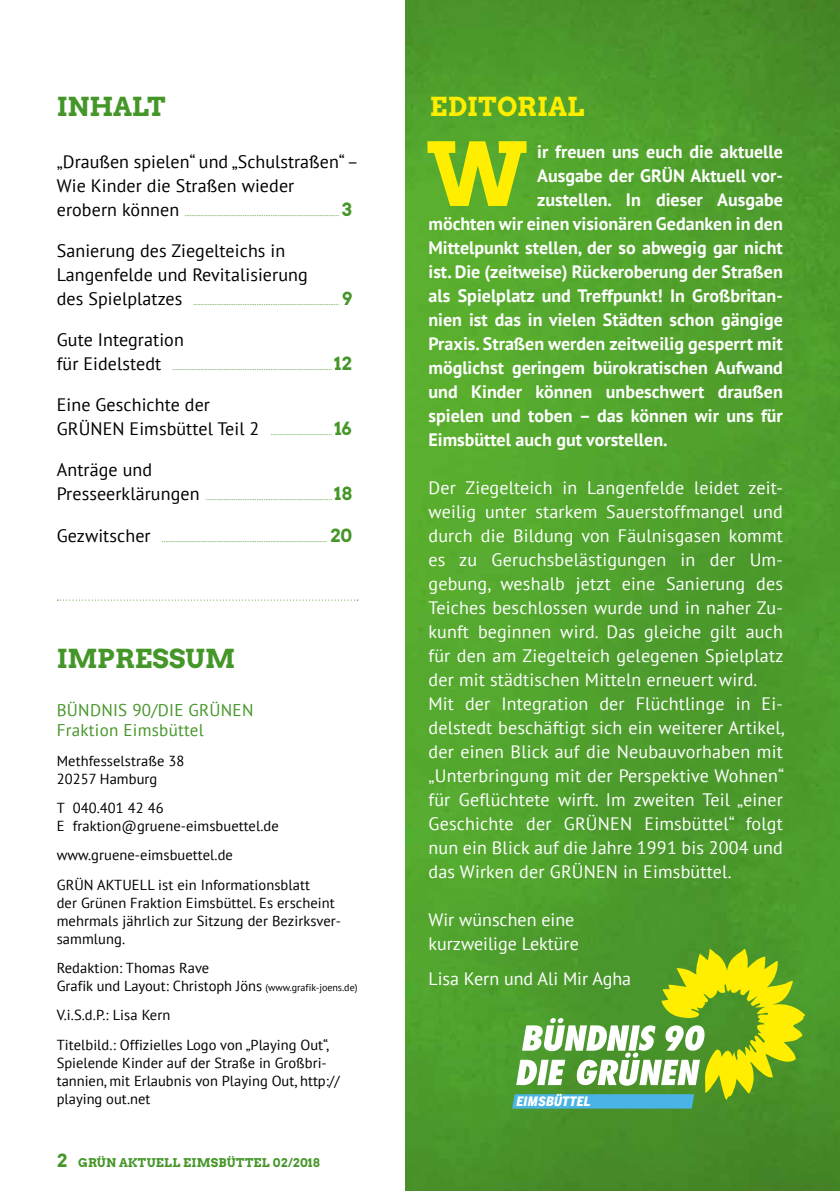
<style>
.page{position:relative;width:840px;height:1191px;background:#fff}
.page>*{position:absolute;margin:0;border:0;box-sizing:border-box;transform-origin:0 0}
.t1{font:87.4px "Arvo Gruen";color:#fe0}
.t2{font:26px "Arvo Gruen";letter-spacing:-.01em;color:#459629}
.t3{font:26px "Arvo Gruen";letter-spacing:.01em;color:#fe0}
.t4{font:18px/24px "PT Sans";letter-spacing:.01em;color:#fff}
.t5{font:700 18px "PT Sans";color:#fff}
.t6{font:18px/24px "PT Sans";letter-spacing:.005em;color:#000}
.t7{font:18px "Arvo Gruen";letter-spacing:.005em;color:#459629}
.t8{font:17px/20px "PT Sans";letter-spacing:.015em;color:#459629}
.t9{font:14.4px/18px "PT Sans";letter-spacing:.005em;color:#000}
.t10{font:italic 900 condensed 12.8px "Benton Sans";color:#fff}
.t11{font:12px "Arvo Gruen";letter-spacing:.02em;color:#459629}
.t12{font:8px "PT Sans";color:#459629}
.s1{font-size:10px}
.s2{font-size:18px}
</style>
<div class="page">
<svg style="left:57px;top:599px;width:301px;height:1px"></svg>
<img style="left:405px;top:0;width:434px;height:1191px">
<svg style="left:512px;top:948px;width:292px;height:160px;background:#83b548"></svg>
<h2 class="t2" style="left:57px;top:89px;width:110px">INHALT</h2>
<p class="t6" style="left:57px;top:150px;width:303px">„Draußen spielen“ und „Schulstraßen“ –<br>Wie Kinder die Straßen wieder erobern können</p>
<p class="t12" style="left:185px;top:208px;width:156px">........................................................................................</p>
<p class="t7" style="left:342px;top:197px;width:11px">3</p>
<p class="t6" style="left:57px;top:239px;width:252px">Sanierung des Ziegelteichs in<br>Langenfelde und Revitalisierung des Spielplatzes</p>
<p class="t7" style="left:341px;top:286px;width:12px">9</p>
<p class="t12" style="left:193px;top:297px;width:147px">...................................................................................</p>
<p class="t6" style="left:57px;top:328px;width:128px">Gute Integration für Eidelstedt</p>
<p class="t12" style="left:172px;top:362px;width:161px">...........................................................................................</p>
<p class="t7" style="left:334px;top:351px;width:19px">12</p>
<p class="t6" style="left:57px;top:393px;width:204px">Eine Geschichte der<br>GRÜNEN Eimsbüttel Teil 2</p>
<p class="t7" style="left:334px;top:416px;width:19px">16</p>
<p class="t12" style="left:270px;top:427px;width:63px">...................................</p>
<p class="t6" style="left:57px;top:458px;width:144px">Anträge und<br>Presseerklärungen</p>
<p class="t7" style="left:334px;top:481px;width:19px">18</p>
<p class="t12" style="left:206px;top:492px;width:128px">........................................................................</p>
<p class="t7" style="left:330px;top:522px;width:23px">20</p>
<p class="t6" style="left:57px;top:523px;width:95px">Gezwitscher</p>
<p class="t12" style="left:162px;top:533px;width:166px">..............................................................................................</p>
<h2 class="t2" style="left:57px;top:641px;width:180px">IMPRESSUM</h2>
<p class="t8" style="left:57px;top:700px;width:198px">BÜNDNIS 90/DIE GRÜNEN<br>Fraktion Eimsbüttel</p>
<p class="t9" style="left:57px;top:751px;width:129px">Methfesselstraße 38<br>20257 Hamburg</p>
<p class="t9" style="left:57px;top:798px;width:223px">T 040.401 42 46<br>E fraktion@gruene-eimsbuettel.de</p>
<p class="t9" style="left:57px;top:840px;width:254px;line-height:29.4px">www.gruene-eimsbuettel.de<br>GRÜN AKTUELL ist ein Informationsblatt</p>
<p class="t9" style="left:57px;top:893px;width:286px">der Grünen Fraktion Eimsbüttel. Es erscheint mehrmals jährlich zur Sitzung der Bezirksver&shy;sammlung.</p>
<p class="t9" style="left:57px;top:958px;width:302px">Redaktion: Thomas Rave<br>Grafik und Layout: Christoph Jöns <span class="s1">(www.grafik-joens.de)</span></p>
<p class="t9" style="left:57px;top:1000px;width:274px;line-height:29.4px">V.i.S.d.P.: Lisa Kern<br>Titelbild.: Offizielles Logo von „Playing Out“,</p>
<p class="t9" style="left:57px;top:1053px;width:284px">Spielende Kinder auf der Straße in Großbri&shy;tannien, mit Erlaubnis von Playing Out, http:// playing out.net</p>
<p class="t11" style="left:57px;top:1153px;width:264px"><span class="s2">2</span> GRÜN AKTUELL EIMSBÜTTEL 02/2018</p>
<h2 class="t3" style="left:429px;top:89px;width:156px">EDITORIAL</h2>
<h1 class="t1" style="left:427px;top:113px;width:104px">W</h1>
<p class="t5" style="left:537px;top:140px;width:247px">ir freuen uns euch die aktuelle</p>
<p class="t5" style="left:537px;top:164px;width:247px">Ausgabe der GRÜN Aktuell vor-</p>
<p class="t5" style="left:537px;top:188px;width:247px">zustellen. In dieser Ausgabe</p>
<p class="t5" style="left:428px;top:212px;width:355px">möchten wir einen visionären Gedanken in den</p>
<p class="t5" style="left:428px;top:236px;width:355px">Mittelpunkt stellen, der so abwegig gar nicht</p>
<p class="t5" style="left:428px;top:260px;width:356px">ist. Die (zeitweise) Rückeroberung der Straßen</p>
<p class="t5" style="left:428px;top:284px;width:356px">als Spielplatz und Treffpunkt! In Großbritan-</p>
<p class="t5" style="left:428px;top:308px;width:355px">nien ist das in vielen Städten schon gängige</p>
<p class="t5" style="left:428px;top:332px;width:356px">Praxis. Straßen werden zeitweilig gesperrt mit</p>
<p class="t5" style="left:428px;top:356px;width:355px">möglichst geringem bürokratischen Aufwand</p>
<p class="t5" style="left:428px;top:380px;width:356px">und Kinder können unbeschwert draußen</p>
<p class="t5" style="left:428px;top:404px;width:356px">spielen und toben – das können wir uns für</p>
<p class="t5" style="left:428px;top:428px;width:240px">Eimsbüttel auch gut vorstellen.</p>
<p class="t4" style="left:428px;top:475px;width:357px">Der Ziegelteich in Langenfelde leidet zeit&shy;weilig unter starkem Sauerstoffmangel und durch die Bildung von Fäulnisgasen kommt es zu Geruchsbelästigungen in der Um&shy;gebung, weshalb jetzt eine Sanierung des Teiches beschlossen wurde und in naher Zu&shy;kunft beginnen wird. Das gleiche gilt auch für den am Ziegelteich gelegenen Spielplatz der mit städtischen Mitteln erneuert wird.<br>Mit der Integration der Flüchtlinge in Ei&shy;delstedt beschäftigt sich ein weiterer Artikel, der einen Blick auf die Neubauvorhaben mit „Unterbringung mit der Perspektive Wohnen“ für Geflüchtete wirft. Im zweiten Teil „einer Geschichte der GRÜNEN Eimsbüttel“ folgt nun ein Blick auf die Jahre 1991 bis 2004 und das Wirken der GRÜNEN in Eimsbüttel.</p>
<p class="t4" style="left:428px;top:907px;width:152px">Wir wünschen eine kurzweilige Lektüre</p>
<p class="t4" style="left:428px;top:966px;width:204px">Lisa Kern und Ali Mir Agha</p>
<p class="t10" style="left:515px;top:1093px;width:78px">EIMSBÜTTEL</p>
</div>
